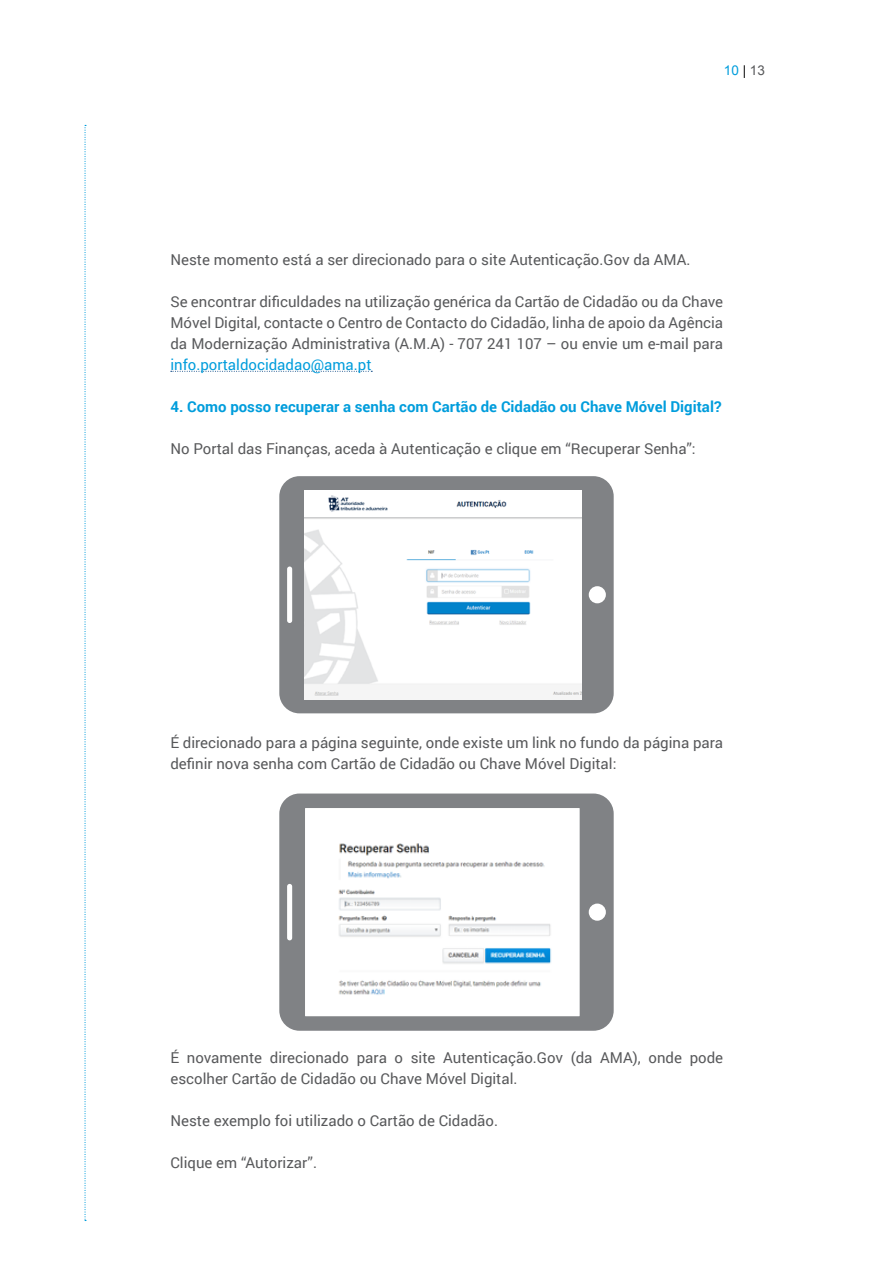
<style>
.page{position:relative;width:893px;height:1263px;background:#fff}
.page>*{position:absolute;margin:0;border:0;box-sizing:border-box;transform-origin:0 0}
.t1{font:15px/21px "Roboto";color:#58595b}
.t2{font:700 15px "Roboto";color:#009ddc}
.t3{font:15px "Roboto";color:#009ddc}
.t4{font:13.5px "Arial";color:#009ddc}
.s1{color:#000}
.s2{color:#58595b}
</style>
<div class="page">
<svg style="left:84px;top:125px;width:2px;height:1096px"></svg>
<svg style="left:171px;top:371px;width:201px;height:1px"></svg>
<div style="left:279px;top:476px;width:335px;height:237px;background:#808285;border-radius:20px"></div>
<div style="left:287px;top:566px;width:5px;height:57px;background:#fff;border-radius:3px"></div>
<div style="left:589px;top:586px;width:17px;height:17px;background:#fff;border-radius:50%"></div>
<div style="left:279px;top:793px;width:335px;height:238px;background:#808285;border-radius:20px"></div>
<div style="left:305px;top:808px;width:275px;height:208px;background:#fff"></div>
<div style="left:287px;top:884px;width:5px;height:56px;background:#fff;border-radius:3px"></div>
<div style="left:589px;top:903px;width:17px;height:18px;background:#fff;border-radius:50%"></div>
<img style="left:304px;top:490px;width:277px;height:210px">
<img style="left:338px;top:843px;width:213px;height:152px">
<p class="t4" style="left:724px;top:62px;width:43px">10 <span class="s1">|</span> <span class="s2">13</span></p>
<p class="t1" style="left:170px;top:249px;width:522px">Neste momento está a ser direcionado para o site Autenticação.Gov da AMA.</p>
<p class="t1" style="left:170px;top:291px;width:554px;text-align:justify">Se encontrar dificuldades na utilização genérica da Cartão de Cidadão ou da Chave Móvel Digital, contacte o Centro de Contacto do Cidadão, linha de apoio da Agência da Modernização Administrativa (A.M.A) - 707 241 107 – ou envie um e-mail para</p>
<p class="t3" style="left:170px;top:354px;width:203px">info.portaldocidadao@ama.pt</p>
<p class="t2" style="left:170px;top:396px;width:552px">4. Como posso recuperar a senha com Cartão de Cidadão ou Chave Móvel Digital?</p>
<p class="t1" style="left:170px;top:438px;width:527px">No Portal das Finanças, aceda à Autenticação e clique em “Recuperar Senha”:</p>
<p class="t1" style="left:170px;top:732px;width:554px">É direcionado para a página seguinte, onde existe um link no fundo da página para definir nova senha com Cartão de Cidadão ou Chave Móvel Digital:</p>
<p class="t1" style="left:170px;top:1047px;width:554px">É novamente direcionado para o site Autenticação.Gov (da AMA), onde pode escolher Cartão de Cidadão ou Chave Móvel Digital.</p>
<p class="t1" style="left:170px;top:1110px;width:329px">Neste exemplo foi utilizado o Cartão de Cidadão.</p>
<p class="t1" style="left:170px;top:1152px;width:148px">Clique em “Autorizar”.</p>
</div>
